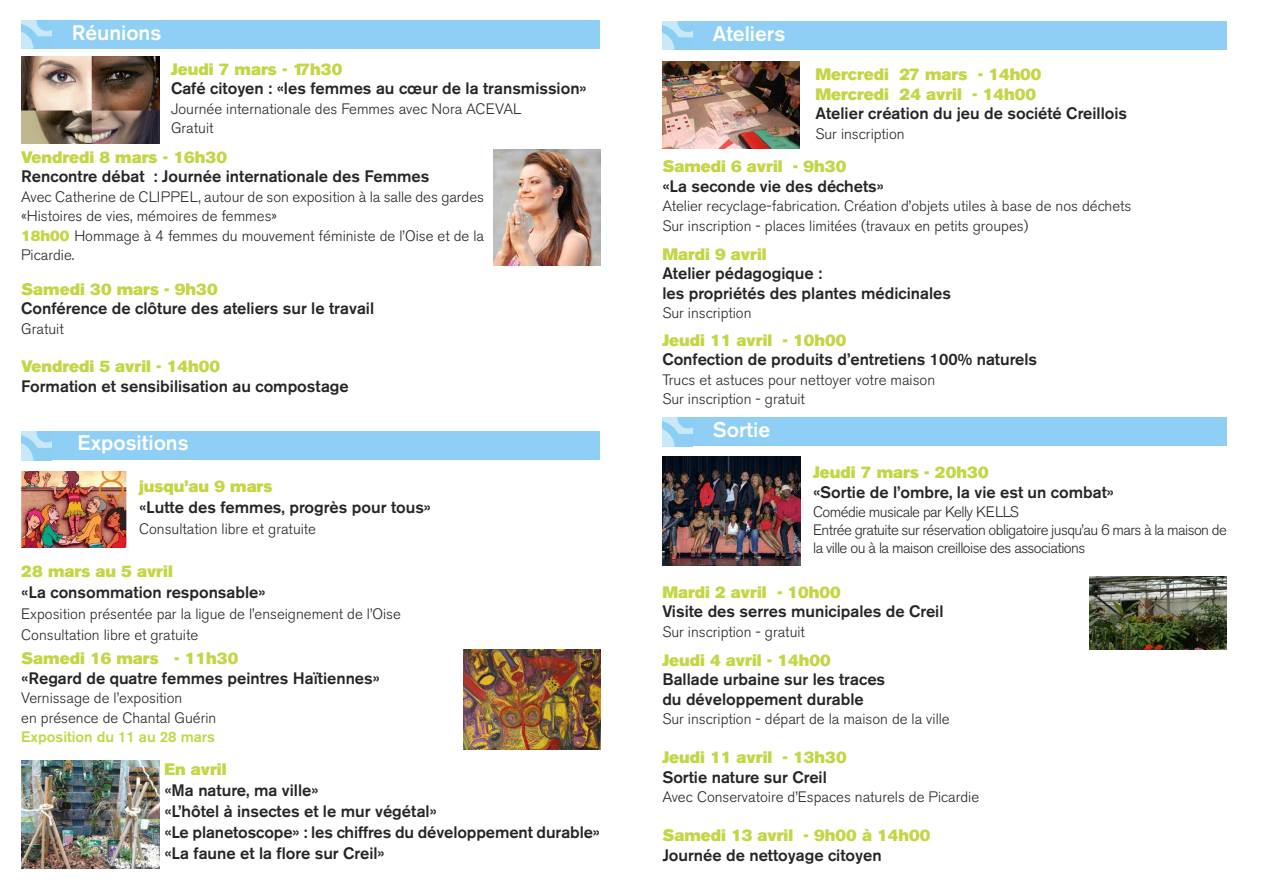
<style>
.page{position:relative;width:1263px;height:893px;background:#fff}
.page>*{position:absolute;margin:0;border:0;box-sizing:border-box;transform-origin:0 0}
.t1{font:500 21px "Akzidenz Grotesk BE";color:#fff}
.t2{font:500 16.5px/21px "Akzidenz Grotesk BE";color:#272627}
.t3{font:16.5px/19.5px "Akzidenz Grotesk BE Super";color:#c4d646}
.t4{font:300 15px/19.5px "Akzidenz Grotesk BE";color:#272627}
.t5{font:300 15px/18px "Akzidenz Grotesk BE";letter-spacing:-.035em;color:#272627}
.t6{font:15px/21px "Akzidenz Grotesk BE Light Os F";color:#272627}
.t7{font:500 15px "Akzidenz Grotesk BE";color:#c4d646}
.s1{font-family:"Akzidenz Grotesk BE Super";font-weight:400;color:#c4d646}
</style>
<div class="page">
<div style="left:21px;top:431px;width:579px;height:29px;background:#8fcff5"></div>
<img style="left:21px;top:431px;width:30px;height:29px">
<div style="left:662px;top:21px;width:565px;height:29px;background:#8fcff5"></div>
<img style="left:662px;top:21px;width:30px;height:29px">
<div style="left:21px;top:20px;width:579px;height:29px;background:#8fcff5"></div>
<img style="left:21px;top:20px;width:30px;height:29px">
<img style="left:21px;top:56px;width:138px;height:87px">
<img style="left:493px;top:149px;width:107px;height:116px">
<img style="left:21px;top:471px;width:105px;height:77px">
<img style="left:21px;top:760px;width:138px;height:108px">
<img style="left:663px;top:61px;width:137px;height:88px">
<img style="left:463px;top:649px;width:137px;height:100px">
<div style="left:662px;top:418px;width:565px;height:28px;background:#8fcff5"></div>
<img style="left:662px;top:418px;width:30px;height:28px">
<img style="left:662px;top:457px;width:138px;height:108px">
<img style="left:1089px;top:577px;width:138px;height:72px">
<p class="t1" style="left:72px;top:25px;width:91px">Réunions</p>
<p class="t3" style="left:171px;top:60px;width:173px">Jeudi 7 mars - 17h30</p>
<p class="t2" style="left:171px;top:79px;width:417px">Café citoyen : «les femmes au cœur de la transmission»</p>
<p class="t4" style="left:171px;top:100px;width:352px">Journée internationale des Femmes avec Nora ACEVAL<br>Gratuit</p>
<p class="t3" style="left:21px;top:148px;width:207px">Vendredi 8 mars - 16h30</p>
<p class="t2" style="left:21px;top:167px;width:410px">Rencontre débat : Journée internationale des Femmes</p>
<p class="t4" style="left:21px;top:188px;width:464px">Avec Catherine de CLIPPEL, autour de son exposition à la salle des gardes «Histoires de vies, mémoires de femmes»<br><span class="s1">18h00</span> Hommage à 4 femmes du mouvement féministe de l’Oise et de la Picardie.</p>
<p class="t3" style="left:21px;top:280px;width:198px">Samedi 30 mars - 9h30</p>
<p class="t2" style="left:21px;top:299px;width:354px">Conférence de clôture des ateliers sur le travail</p>
<p class="t4" style="left:21px;top:320px;width:44px">Gratuit</p>
<p class="t3" style="left:21px;top:358px;width:200px">Vendredi 5 avril - 14h00</p>
<p class="t2" style="left:21px;top:377px;width:329px">Formation et sensibilisation au compostage</p>
<p class="t1" style="left:78px;top:435px;width:113px">Expositions</p>
<p class="t3" style="left:139px;top:478px;width:135px">jusqu’au 9 mars</p>
<p class="t2" style="left:139px;top:498px;width:294px">«Lutte des femmes, progrès pour tous»</p>
<p class="t6" style="left:139px;top:520px;width:178px">Consultation libre et gratuite</p>
<p class="t3" style="left:21px;top:563px;width:153px">28 mars au 5 avril</p>
<p class="t2" style="left:21px;top:583px;width:246px">«La consommation responsable»</p>
<p class="t6" style="left:21px;top:605px;width:381px">Exposition présentée par la ligue de l’enseignement de l’Oise<br>Consultation libre et gratuite</p>
<p class="t3" style="left:21px;top:650px;width:219px">Samedi 16 mars - 11h30</p>
<p class="t2" style="left:21px;top:669px;width:360px">«Regard de quatre femmes peintres Haïtiennes»</p>
<p class="t4" style="left:21px;top:689px;width:197px">Vernissage de l’exposition<br>en présence de Chantal Guérin</p>
<p class="t7" style="left:21px;top:732px;width:195px">Exposition du 11 au 28 mars</p>
<p class="t3" style="left:164px;top:761px;width:64px">En avril</p>
<p class="t2" style="left:164px;top:781px;width:437px">«Ma nature, ma ville»<br>«L’hôtel à insectes et le mur végétal»<br>«Le planetoscope» : les chiffres du développement durable» «La faune et la flore sur Creil»</p>
<p class="t1" style="left:713px;top:26px;width:74px">Ateliers</p>
<p class="t3" style="left:815px;top:66px;width:228px">Mercredi 27 mars - 14h00<br>Mercredi 24 avril - 14h00</p>
<p class="t2" style="left:815px;top:104px;width:313px">Atelier création du jeu de société Creillois</p>
<p class="t4" style="left:815px;top:125px;width:91px">Sur inscription</p>
<p class="t3" style="left:662px;top:158px;width:186px">Samedi 6 avril - 9h30</p>
<p class="t2" style="left:662px;top:177px;width:223px">«La seconde vie des déchets»</p>
<p class="t4" style="left:662px;top:198px;width:471px">Atelier recyclage-fabrication. Création d’objets utiles à base de nos déchets<br>Sur inscription - places limitées (travaux en petits groupes)</p>
<p class="t3" style="left:662px;top:245px;width:106px">Mardi 9 avril</p>
<p class="t2" style="left:662px;top:265px;width:290px;line-height:19.5px">Atelier pédagogique :<br>les propriétés des plantes médicinales</p>
<p class="t4" style="left:662px;top:304px;width:91px">Sur inscription</p>
<p class="t3" style="left:662px;top:332px;width:186px">Jeudi 11 avril - 10h00</p>
<p class="t2" style="left:662px;top:350px;width:376px">Confection de produits d’entretiens 100% naturels</p>
<p class="t4" style="left:662px;top:371px;width:274px">Trucs et astuces pour nettoyer votre maison<br>Sur inscription - gratuit</p>
<p class="t1" style="left:713px;top:422px;width:59px">Sortie</p>
<p class="t3" style="left:813px;top:464px;width:177px">Jeudi 7 mars - 20h30</p>
<p class="t2" style="left:813px;top:483px;width:303px">«Sortie de l’ombre, la vie est un combat»</p>
<p class="t5" style="left:813px;top:503px;width:415px">Comédie musicale par Kelly KELLS<br>Entrée gratuite sur réservation obligatoire jusqu’au 6 mars à la maison de la ville ou à la maison creilloise des associations</p>
<p class="t3" style="left:662px;top:583px;width:180px">Mardi 2 avril - 10h00</p>
<p class="t2" style="left:662px;top:602px;width:283px">Visite des serres municipales de Creil</p>
<p class="t4" style="left:662px;top:623px;width:144px">Sur inscription - gratuit</p>
<p class="t3" style="left:662px;top:652px;width:170px">Jeudi 4 avril - 14h00</p>
<p class="t2" style="left:662px;top:671px;width:224px;line-height:19.5px">Ballade urbaine sur les traces du développement durable</p>
<p class="t4" style="left:662px;top:711px;width:289px">Sur inscription - départ de la maison de la ville</p>
<p class="t3" style="left:662px;top:749px;width:186px">Jeudi 11 avril - 13h30</p>
<p class="t2" style="left:662px;top:768px;width:166px">Sortie nature sur Creil</p>
<p class="t4" style="left:662px;top:789px;width:318px">Avec Conservatoire d’Espaces naturels de Picardie</p>
<p class="t3" style="left:662px;top:827px;width:270px">Samedi 13 avril - 9h00 à 14h00</p>
<p class="t2" style="left:662px;top:846px;width:221px">Journée de nettoyage citoyen</p>
</div>
